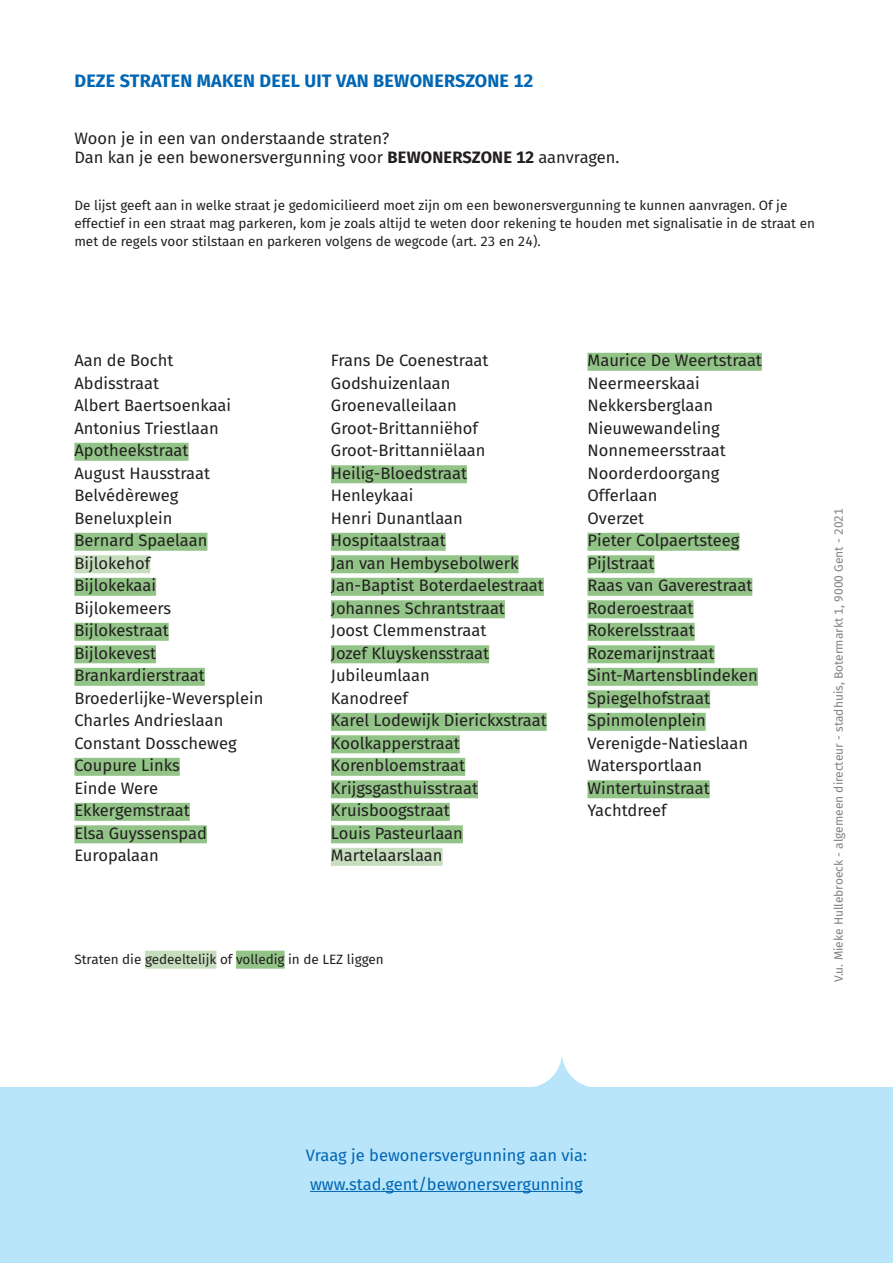
<style>
.page{position:relative;width:893px;height:1263px;background:#fff}
.page>*{position:absolute;margin:0;border:0;box-sizing:border-box;transform-origin:0 0}
.Head_tekst_blauw{font:700 18px "Fira Sans";letter-spacing:.01em;color:#0166b3}
.LEZ_donkergroen{font:16.5px "Fira Sans";color:#231f20}
.Stratenlijst_zwart_n{font:16.5px "Fira Sans";color:#231f20}
.Broodtekst_zwart{font:16.5px/19.8px "Fira Sans";color:#231f20}
.t1{font:16.5px/28.3px "Fira Sans";color:#0166b3}
.Stratenlijst_zwart_k{font:13.5px/18px "Fira Sans";color:#231f20}
.t2{font:12px "Fira Sans";color:#808285}
.s1{font-weight:700}
</style>
<div class="page">
<div style="left:0;top:1087px;width:893px;height:176px;background:#b9e5fa"></div>
<svg style="left:533px;top:1056px;width:58px;height:31px"></svg>
<hr style="left:310px;top:1191px;width:273px;height:1px;background:#0166b3">
<div style="left:74px;top:443px;width:115px;height:18px;background:#92c487"></div>
<div style="left:74px;top:533px;width:133px;height:18px;background:#92c487"></div>
<div style="left:74px;top:555px;width:76px;height:18px;background:#c6debe"></div>
<div style="left:74px;top:578px;width:82px;height:18px;background:#92c487"></div>
<div style="left:74px;top:623px;width:95px;height:18px;background:#92c487"></div>
<div style="left:74px;top:645px;width:82px;height:18px;background:#92c487"></div>
<div style="left:74px;top:668px;width:131px;height:18px;background:#92c487"></div>
<div style="left:74px;top:758px;width:106px;height:18px;background:#92c487"></div>
<div style="left:74px;top:803px;width:116px;height:18px;background:#92c487"></div>
<div style="left:74px;top:825px;width:133px;height:18px;background:#92c487"></div>
<div style="left:331px;top:465px;width:136px;height:18px;background:#92c487"></div>
<div style="left:331px;top:533px;width:115px;height:18px;background:#92c487"></div>
<div style="left:331px;top:555px;width:188px;height:18px;background:#92c487"></div>
<div style="left:331px;top:578px;width:213px;height:18px;background:#92c487"></div>
<div style="left:331px;top:600px;width:174px;height:18px;background:#92c487"></div>
<div style="left:331px;top:645px;width:158px;height:18px;background:#92c487"></div>
<div style="left:331px;top:713px;width:216px;height:18px;background:#92c487"></div>
<div style="left:331px;top:735px;width:129px;height:18px;background:#92c487"></div>
<div style="left:331px;top:758px;width:134px;height:18px;background:#92c487"></div>
<div style="left:331px;top:780px;width:147px;height:18px;background:#92c487"></div>
<div style="left:331px;top:803px;width:119px;height:18px;background:#92c487"></div>
<div style="left:331px;top:825px;width:132px;height:18px;background:#92c487"></div>
<div style="left:331px;top:848px;width:112px;height:18px;background:#c6debe"></div>
<div style="left:587px;top:353px;width:175px;height:18px;background:#92c487"></div>
<div style="left:587px;top:533px;width:152px;height:18px;background:#92c487"></div>
<div style="left:587px;top:555px;width:67px;height:18px;background:#92c487"></div>
<div style="left:587px;top:578px;width:165px;height:18px;background:#92c487"></div>
<div style="left:587px;top:600px;width:106px;height:18px;background:#92c487"></div>
<div style="left:587px;top:623px;width:108px;height:18px;background:#92c487"></div>
<div style="left:587px;top:645px;width:128px;height:18px;background:#92c487"></div>
<div style="left:587px;top:668px;width:171px;height:18px;background:#92c487"></div>
<div style="left:587px;top:690px;width:123px;height:18px;background:#92c487"></div>
<div style="left:587px;top:713px;width:119px;height:18px;background:#92c487"></div>
<div style="left:587px;top:780px;width:123px;height:18px;background:#92c487"></div>
<div style="left:145px;top:951px;width:71px;height:18px;background:#c6debe"></div>
<div style="left:236px;top:951px;width:49px;height:18px;background:#92c487"></div>
<p class="Head_tekst_blauw" style="left:75px;top:66px;width:461px">DEZE STRATEN MAKEN DEEL UIT VAN BEWONERSZONE 12</p>
<p class="Broodtekst_zwart" style="left:74px;top:128px;width:547px">Woon je in een van onderstaande straten?<br>Dan kan je een bewonersvergunning voor <span class="s1">BEWONERSZONE 12</span> aanvragen.</p>
<p class="Stratenlijst_zwart_k" style="left:74px;top:196px;width:742px">De lijst geeft aan in welke straat je gedomicilieerd moet zijn om een bewonersvergunning te kunnen aanvragen. Of je effectief in een straat mag parkeren, kom je zoals altijd te weten door rekening te houden met signalisatie in de straat en met de regels voor stilstaan en parkeren volgens de wegcode (art. 23 en 24).</p>
<p class="Stratenlijst_zwart_n" style="left:74px;top:348px;width:100px">Aan de Bocht</p>
<p class="Stratenlijst_zwart_n" style="left:74px;top:370px;width:86px">Abdisstraat</p>
<p class="Stratenlijst_zwart_n" style="left:74px;top:393px;width:158px">Albert Baertsoenkaai</p>
<p class="Stratenlijst_zwart_n" style="left:74px;top:415px;width:146px">Antonius Triestlaan</p>
<p class="LEZ_donkergroen" style="left:74px;top:438px;width:116px">Apotheekstraat</p>
<p class="Stratenlijst_zwart_n" style="left:74px;top:460px;width:137px">August Hausstraat</p>
<p class="Stratenlijst_zwart_n" style="left:74px;top:483px;width:105px">Belvédèreweg</p>
<p class="Stratenlijst_zwart_n" style="left:74px;top:505px;width:99px">Beneluxplein</p>
<p class="LEZ_donkergroen" style="left:74px;top:528px;width:135px">Bernard Spaelaan</p>
<p class="Stratenlijst_zwart_n" style="left:74px;top:550px;width:77px">Bijlokehof</p>
<p class="LEZ_donkergroen" style="left:74px;top:573px;width:83px">Bijlokekaai</p>
<p class="Stratenlijst_zwart_n" style="left:74px;top:595px;width:98px">Bijlokemeers</p>
<p class="LEZ_donkergroen" style="left:74px;top:618px;width:96px">Bijlokestraat</p>
<p class="LEZ_donkergroen" style="left:74px;top:640px;width:83px">Bijlokevest</p>
<p class="LEZ_donkergroen" style="left:74px;top:663px;width:132px">Brankardierstraat</p>
<p class="Stratenlijst_zwart_n" style="left:74px;top:685px;width:190px">Broederlijke-Weversplein</p>
<p class="Stratenlijst_zwart_n" style="left:74px;top:708px;width:150px">Charles Andrieslaan</p>
<p class="Stratenlijst_zwart_n" style="left:74px;top:730px;width:164px">Constant Dosscheweg</p>
<p class="LEZ_donkergroen" style="left:74px;top:753px;width:107px">Coupure Links</p>
<p class="Stratenlijst_zwart_n" style="left:74px;top:775px;width:85px">Einde Were</p>
<p class="LEZ_donkergroen" style="left:74px;top:798px;width:117px">Ekkergemstraat</p>
<p class="LEZ_donkergroen" style="left:74px;top:820px;width:134px">Elsa Guyssenspad</p>
<p class="Stratenlijst_zwart_n" style="left:74px;top:843px;width:86px">Europalaan</p>
<p class="Stratenlijst_zwart_n" style="left:331px;top:348px;width:159px">Frans De Coenestraat</p>
<p class="Stratenlijst_zwart_n" style="left:331px;top:370px;width:121px">Godshuizenlaan</p>
<p class="Stratenlijst_zwart_n" style="left:331px;top:393px;width:127px">Groenevalleilaan</p>
<p class="Stratenlijst_zwart_n" style="left:331px;top:415px;width:149px">Groot-Brittanniëhof</p>
<p class="Stratenlijst_zwart_n" style="left:331px;top:438px;width:156px">Groot-Brittanniëlaan</p>
<p class="LEZ_donkergroen" style="left:331px;top:460px;width:137px">Heilig-Bloedstraat</p>
<p class="Stratenlijst_zwart_n" style="left:331px;top:483px;width:84px">Henleykaai</p>
<p class="Stratenlijst_zwart_n" style="left:331px;top:505px;width:133px">Henri Dunantlaan</p>
<p class="LEZ_donkergroen" style="left:331px;top:528px;width:116px">Hospitaalstraat</p>
<p class="LEZ_donkergroen" style="left:331px;top:550px;width:189px">Jan van Hembysebolwerk</p>
<p class="LEZ_donkergroen" style="left:331px;top:573px;width:214px">Jan-Baptist Boterdaelestraat</p>
<p class="LEZ_donkergroen" style="left:331px;top:595px;width:175px">Johannes Schrantstraat</p>
<p class="Stratenlijst_zwart_n" style="left:331px;top:618px;width:157px">Joost Clemmenstraat</p>
<p class="LEZ_donkergroen" style="left:331px;top:640px;width:160px">Jozef Kluyskensstraat</p>
<p class="Stratenlijst_zwart_n" style="left:331px;top:663px;width:100px">Jubileumlaan</p>
<p class="Stratenlijst_zwart_n" style="left:331px;top:685px;width:79px">Kanodreef</p>
<p class="LEZ_donkergroen" style="left:331px;top:708px;width:217px">Karel Lodewijk Dierickxstraat</p>
<p class="LEZ_donkergroen" style="left:331px;top:730px;width:130px">Koolkapperstraat</p>
<p class="LEZ_donkergroen" style="left:331px;top:753px;width:136px">Korenbloemstraat</p>
<p class="LEZ_donkergroen" style="left:331px;top:775px;width:149px">Krijgsgasthuisstraat</p>
<p class="LEZ_donkergroen" style="left:331px;top:798px;width:120px">Kruisboogstraat</p>
<p class="LEZ_donkergroen" style="left:331px;top:820px;width:133px">Louis Pasteurlaan</p>
<p class="Stratenlijst_zwart_n" style="left:331px;top:843px;width:113px">Martelaarslaan</p>
<p class="Stratenlijst_zwart_k" style="left:74px;top:950px;width:311px">Straten die gedeeltelijk of volledig in de LEZ liggen</p>
<p class="LEZ_donkergroen" style="left:587px;top:348px;width:176px">Maurice De Weertstraat</p>
<p class="Stratenlijst_zwart_n" style="left:587px;top:370px;width:114px">Neermeerskaai</p>
<p class="Stratenlijst_zwart_n" style="left:587px;top:393px;width:127px">Nekkersberglaan</p>
<p class="Stratenlijst_zwart_n" style="left:587px;top:415px;width:134px">Nieuwewandeling</p>
<p class="Stratenlijst_zwart_n" style="left:587px;top:438px;width:140px">Nonnemeersstraat</p>
<p class="Stratenlijst_zwart_n" style="left:587px;top:460px;width:133px">Noorderdoorgang</p>
<p class="Stratenlijst_zwart_n" style="left:587px;top:483px;width:71px">Offerlaan</p>
<p class="Stratenlijst_zwart_n" style="left:587px;top:505px;width:58px">Overzet</p>
<p class="LEZ_donkergroen" style="left:587px;top:528px;width:153px">Pieter Colpaertsteeg</p>
<p class="LEZ_donkergroen" style="left:587px;top:550px;width:68px">Pijlstraat</p>
<p class="LEZ_donkergroen" style="left:587px;top:573px;width:166px">Raas van Gaverestraat</p>
<p class="LEZ_donkergroen" style="left:587px;top:595px;width:108px">Roderoestraat</p>
<p class="LEZ_donkergroen" style="left:587px;top:618px;width:109px">Rokerelsstraat</p>
<p class="LEZ_donkergroen" style="left:587px;top:640px;width:129px">Rozemarijnstraat</p>
<p class="LEZ_donkergroen" style="left:587px;top:663px;width:172px">Sint-Martensblindeken</p>
<p class="LEZ_donkergroen" style="left:587px;top:685px;width:124px">Spiegelhofstraat</p>
<p class="LEZ_donkergroen" style="left:587px;top:708px;width:120px">Spinmolenplein</p>
<p class="Stratenlijst_zwart_n" style="left:587px;top:730px;width:162px">Verenigde-Natieslaan</p>
<p class="Stratenlijst_zwart_n" style="left:587px;top:753px;width:116px">Watersportlaan</p>
<p class="LEZ_donkergroen" style="left:587px;top:775px;width:124px">Wintertuinstraat</p>
<p class="Stratenlijst_zwart_n" style="left:587px;top:798px;width:81px">Yachtdreef</p>
<p class="t2" style="left:830px;top:982px;width:476px;rotate:-90deg">V.u. Mieke Hullebroeck - algemeen directeur - stadhuis, Botermarkt 1, 9000 Gent - 2021</p>
<p class="t1" style="left:306px;top:1141px;width:283px">Vraag je bewonersvergunning aan via: www.stad.gent/bewonersvergunning</p>
</div>
